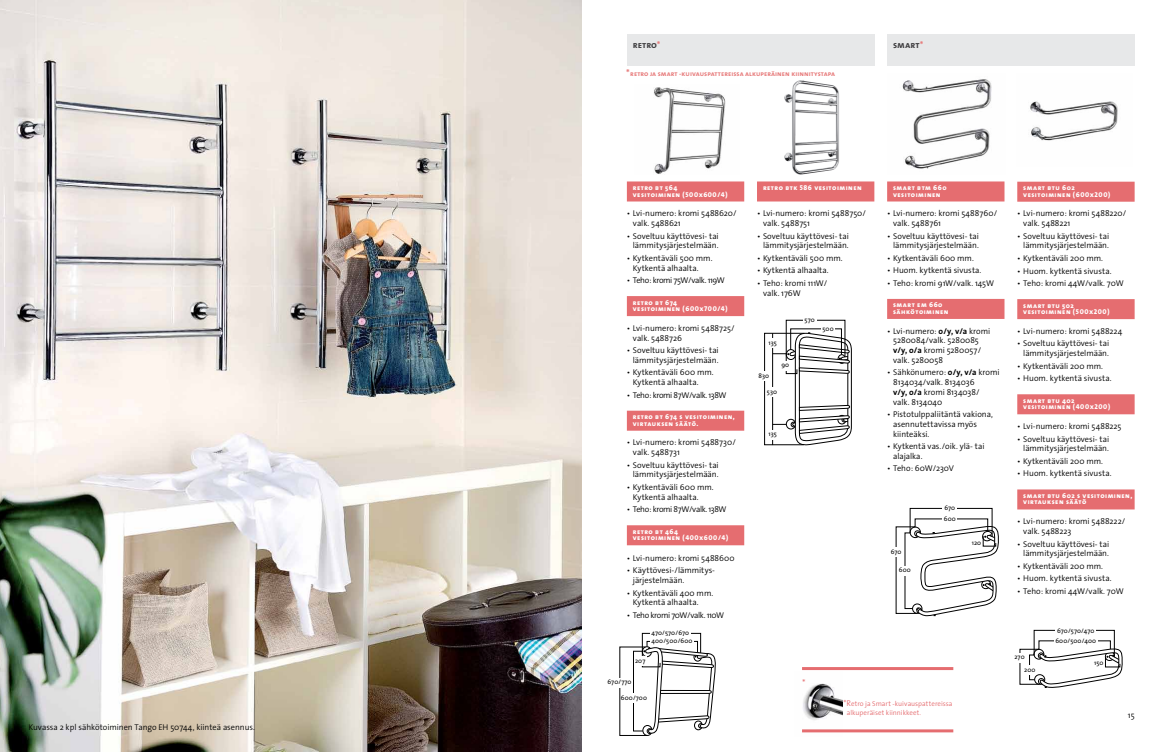
<style>
.page{position:relative;width:1163px;height:752px;background:#fff}
.page>*{position:absolute;margin:0;border:0;box-sizing:border-box;transform-origin:0 0}
.t1{font:9.5px "The Sans Bold Caps";color:#414042}
.t2{font:300 9.5px "The Sans";color:#e56d70}
.t3{font:300 8.4px/9.7px "The Sans";letter-spacing:-.005em;color:#000}
.t4{font:300 8.4px "The Sans";letter-spacing:-.045em;color:#000}
.t5{font:7px/6.5px "The Sans Extra Bold Caps";letter-spacing:.07em;color:#fff}
.t6{font:7px "The Sans Bold Caps";letter-spacing:.005em;color:#e77b7b}
.t7{font:300 7px/9px "The Sans";color:#e56d70}
.t8{font:6.5px "The Sans";letter-spacing:.01em;color:#000}
.s1{color:#e77b7b}
.s2{font-size:9.5px}
.s3{font-family:"The Sans";font-weight:800}
.s4{font-weight:700}
.s5{font-size:8.4px}
</style>
<div class="page">
<div style="left:887px;top:34px;width:247px;height:32px;background:#e7e8e9"></div>
<div style="left:626px;top:181px;width:118px;height:20px;background:#e56d70"></div>
<div style="left:626px;top:296px;width:118px;height:20px;background:#e56d70"></div>
<div style="left:626px;top:410px;width:118px;height:20px;background:#e56d70"></div>
<div style="left:626px;top:525px;width:118px;height:20px;background:#e56d70"></div>
<div style="left:756px;top:181px;width:118px;height:20px;background:#e56d70"></div>
<div style="left:1017px;top:181px;width:117px;height:20px;background:#e56d70"></div>
<div style="left:1017px;top:299px;width:117px;height:20px;background:#e56d70"></div>
<div style="left:1017px;top:394px;width:117px;height:20px;background:#e56d70"></div>
<div style="left:1017px;top:489px;width:117px;height:20px;background:#e56d70"></div>
<div style="left:887px;top:181px;width:117px;height:20px;background:#e56d70"></div>
<div style="left:887px;top:299px;width:117px;height:20px;background:#e56d70"></div>
<img style="left:0;top:0;width:581px;height:751px">
<div style="left:626px;top:34px;width:248px;height:32px;background:#e7e8e9"></div>
<img style="left:654px;top:87px;width:72px;height:87px">
<img style="left:784px;top:80px;width:55px;height:95px">
<img style="left:902px;top:79px;width:90px;height:90px">
<img style="left:1030px;top:101px;width:88px;height:40px">
<img style="left:802px;top:683px;width:40px;height:50px">
<hr style="left:801px;top:666px;width:152px;height:3px;background:#e56d70">
<hr style="left:801px;top:729px;width:152px;height:3px;background:#e56d70">
<svg style="left:619px;top:632px;width:97px;height:103px"></svg>
<div style="left:621px;top:693px;width:27px;height:9px;background:#fff"></div>
<svg style="left:764px;top:320px;width:87px;height:125px"></svg>
<svg style="left:1019px;top:629px;width:103px;height:58px"></svg>
<svg style="left:895px;top:508px;width:103px;height:107px"></svg>
<div style="left:897px;top:565px;width:15px;height:9px;background:#fff"></div>
<div style="left:1022px;top:665px;width:15px;height:9px;background:#fff"></div>
<div style="left:1011px;top:652px;width:15px;height:9px;background:#fff"></div>
<div style="left:889px;top:547px;width:13px;height:9px;background:#fff"></div>
<div style="left:1055px;top:626px;width:40px;height:6px;background:#fff"></div>
<p class="t3" style="left:28px;top:722px;width:228px">Kuvassa 2 kpl sähkötoiminen Tango EH 50744, kiinteä asennus.</p>
<p class="t1" style="left:632px;top:37px;width:29px">retro<span class="s1">*</span></p>
<p class="t6" style="left:626px;top:68px;width:210px"><span class="s2">*</span>retro ja smart -kuivauspattereissa alkuperäinen kiinnitystapa</p>
<p class="t1" style="left:893px;top:37px;width:32px">smart<span class="s1">*</span></p>
<p class="t5" style="left:632px;top:184px;width:96px">retro bt <span class="s3">564<br></span>vesitoiminen (500x600/4)</p>
<p class="t3" style="left:632px;top:208px;width:105px;text-indent:-6px">• Lvi-numero: kromi 5488620/ valk. 5488621</p>
<p class="t3" style="left:626px;top:230px;width:93px;text-align:right">• Soveltuu käyttövesi- tai lämmitysjärjestelmään.</p>
<p class="t3" style="left:632px;top:253px;width:81px;text-indent:-6px">• Kytkentäväli 500 mm.<br>Kytkentä alhaalta.</p>
<p class="t4" style="left:626px;top:273px;width:100px">• Teho: kromi 75W/valk. 119W</p>
<p class="t5" style="left:632px;top:298px;width:96px">retro bt <span class="s3">674<br></span>vesitoiminen (600x700/4)</p>
<p class="t3" style="left:632px;top:323px;width:103px;text-indent:-6px">• Lvi-numero: kromi 5488725/ valk. 5488726</p>
<p class="t3" style="left:626px;top:345px;width:93px;text-align:right">• Soveltuu käyttövesi- tai lämmitysjärjestelmään.</p>
<p class="t3" style="left:632px;top:367px;width:82px;text-indent:-6px">• Kytkentäväli 600 mm.<br>Kytkentä alhaalta.</p>
<p class="t4" style="left:626px;top:387px;width:101px">• Teho: kromi 87W/valk. 138W</p>
<p class="t5" style="left:632px;top:413px;width:103px">retro bt <span class="s3">674</span> s vesitoiminen, virtauksen säätö.</p>
<p class="t3" style="left:632px;top:437px;width:105px;text-indent:-6px">• Lvi-numero: kromi 5488730/ valk. 5488731</p>
<p class="t3" style="left:626px;top:459px;width:93px;text-align:right">• Soveltuu käyttövesi- tai lämmitysjärjestelmään.</p>
<p class="t3" style="left:632px;top:482px;width:82px;text-indent:-6px">• Kytkentäväli 600 mm.<br>Kytkentä alhaalta.</p>
<p class="t4" style="left:626px;top:502px;width:101px">• Teho: kromi 87W/valk. 138W</p>
<p class="t5" style="left:632px;top:527px;width:97px">retro bt <span class="s3">464<br></span>vesitoiminen (400x600/4)</p>
<p class="t3" style="left:626px;top:552px;width:109px">• Lvi-numero: kromi 5488600</p>
<p class="t3" style="left:632px;top:565px;width:83px;text-indent:-6px">• Käyttövesi-/lämmitys&shy;järjestelmään.</p>
<p class="t3" style="left:632px;top:587px;width:82px;text-indent:-6px">• Kytkentäväli 400 mm.<br>Kytkentä alhaalta.</p>
<p class="t4" style="left:626px;top:607px;width:99px">• Teho kromi 70W/valk. 110W</p>
<p class="t5" style="left:762px;top:184px;width:100px">retro btk 586 vesitoiminen</p>
<p class="t3" style="left:762px;top:208px;width:104px;text-indent:-6px">• Lvi-numero: kromi 5488750/ valk. 5488751</p>
<p class="t3" style="left:756px;top:230px;width:93px;text-align:right">• Soveltuu käyttövesi- tai lämmitysjärjestelmään.</p>
<p class="t3" style="left:756px;top:253px;width:87px">• Kytkentäväli 500 mm.</p>
<p class="t3" style="left:756px;top:265px;width:73px">• Kytkentä alhaalta.</p>
<p class="t3" style="left:762px;top:278px;width:66px;text-indent:-6px">• Teho: kromi 111W/ valk. 176W</p>
<p class="t8" style="left:768px;top:337px;width:10px">135</p>
<p class="t8" style="left:758px;top:370px;width:12px">830</p>
<p class="t8" style="left:781px;top:359px;width:9px">90</p>
<p class="t8" style="left:766px;top:386px;width:12px">530</p>
<p class="t8" style="left:768px;top:428px;width:10px">135</p>
<p class="t8" style="left:804px;top:314px;width:12px">570</p>
<p class="t8" style="left:822px;top:323px;width:13px">500</p>
<p class="t5" style="left:893px;top:184px;width:55px">smart btm <span class="s3">660 </span>vesitoiminen</p>
<p class="t3" style="left:893px;top:208px;width:106px;text-indent:-6px">• Lvi-numero: kromi 5488760/ valk. 5488761</p>
<p class="t3" style="left:887px;top:230px;width:93px;text-align:right">• Soveltuu käyttövesi- tai lämmitysjärjestelmään.</p>
<p class="t3" style="left:887px;top:253px;width:88px">• Kytkentäväli 600 mm.</p>
<p class="t3" style="left:887px;top:265px;width:96px">• Huom. kytkentä sivusta.</p>
<p class="t3" style="left:887px;top:278px;width:108px">• Teho: kromi 91W/valk. 145W</p>
<p class="t5" style="left:893px;top:301px;width:57px">smart em <span class="s3">660 </span>sähkötoiminen</p>
<p class="t3" style="left:893px;top:325px;width:99px;text-indent:-6px">• Lvi-numero: <span class="s4">o/y, v/a</span> kromi<br>5280084/valk. 5280085 <span class="s4">v/y, o/a</span> kromi 5280057/ valk. 5280058</p>
<p class="t3" style="left:893px;top:367px;width:108px;text-indent:-6px">• Sähkönumero: <span class="s4">o/y, v/a</span> kromi<br>8134034/valk. 8134036<br><span class="s4">v/y, o/a</span> kromi 8134038/<br>valk. 8134040</p>
<p class="t3" style="left:893px;top:409px;width:101px;text-indent:-6px">• Pistotulppaliitäntä vakiona, asennutettavissa myös kiinteäksi.</p>
<p class="t3" style="left:893px;top:441px;width:93px;text-indent:-6px">• Kytkentä vas./oik. ylä- tai alajalka.</p>
<p class="t3" style="left:887px;top:463px;width:68px">• Teho: 60W/230V</p>
<p class="t8" style="left:944px;top:502px;width:12px">670</p>
<p class="t8" style="left:890px;top:546px;width:12px">670</p>
<p class="t8" style="left:898px;top:564px;width:13px">600</p>
<p class="t8" style="left:943px;top:513px;width:13px">600</p>
<p class="t8" style="left:971px;top:537px;width:11px">120</p>
<p class="t5" style="left:1023px;top:184px;width:89px">smart btu <span class="s3">602 </span>vesitoiminen (600x200)</p>
<p class="t3" style="left:1023px;top:208px;width:105px;text-indent:-6px">• Lvi-numero: kromi 5488220/ valk. 5488221</p>
<p class="t3" style="left:1017px;top:231px;width:93px;text-align:right">• Soveltuu käyttövesi- tai lämmitysjärjestelmään.</p>
<p class="t3" style="left:1017px;top:253px;width:87px">• Kytkentäväli 200 mm.</p>
<p class="t3" style="left:1017px;top:265px;width:96px">• Huom. kytkentä sivusta.</p>
<p class="t3" style="left:1017px;top:278px;width:108px">• Teho: kromi 44W/valk. 70W</p>
<p class="t5" style="left:1023px;top:302px;width:88px">smart btu <span class="s3">502 </span>vesitoiminen (500x200)</p>
<p class="t3" style="left:1017px;top:326px;width:107px">• Lvi-numero: kromi 5488224</p>
<p class="t3" style="left:1017px;top:338px;width:93px;text-align:right">• Soveltuu käyttövesi- tai lämmitysjärjestelmään.</p>
<p class="t3" style="left:1017px;top:360px;width:87px">• Kytkentäväli 200 mm.</p>
<p class="t3" style="left:1017px;top:373px;width:96px">• Huom. kytkentä sivusta.</p>
<p class="t5" style="left:1023px;top:397px;width:88px">smart btu <span class="s3">402 </span>vesitoiminen (400x200)</p>
<p class="t3" style="left:1017px;top:421px;width:106px">• Lvi-numero: kromi 5488225</p>
<p class="t3" style="left:1017px;top:433px;width:93px;text-align:right">• Soveltuu käyttövesi- tai lämmitysjärjestelmään.</p>
<p class="t3" style="left:1017px;top:455px;width:87px">• Kytkentäväli 200 mm.</p>
<p class="t3" style="left:1017px;top:468px;width:96px">• Huom. kytkentä sivusta.</p>
<p class="t5" style="left:1023px;top:492px;width:111px">smart btu <span class="s3">602</span> s vesitoiminen, virtauksen säätö</p>
<p class="t3" style="left:1023px;top:516px;width:104px;text-indent:-6px">• Lvi-numero: kromi 5488222/ valk. 5488223</p>
<p class="t3" style="left:1017px;top:538px;width:93px;text-align:right">• Soveltuu käyttövesi- tai lämmitysjärjestelmään.</p>
<p class="t3" style="left:1017px;top:560px;width:87px">• Kytkentäväli 200 mm.</p>
<p class="t3" style="left:1017px;top:573px;width:96px">• Huom. kytkentä sivusta.</p>
<p class="t3" style="left:1017px;top:585px;width:108px">• Teho: kromi 44W/valk. 70W</p>
<p class="t8" style="left:651px;top:627px;width:39px">470/570/670</p>
<p class="t8" style="left:651px;top:635px;width:42px">400/500/600</p>
<p class="t8" style="left:1056px;top:625px;width:39px">670/570/470</p>
<p class="t8" style="left:1055px;top:634px;width:42px">600/500/400</p>
<p class="t8" style="left:635px;top:655px;width:12px">207</p>
<p class="t8" style="left:1014px;top:651px;width:12px">270</p>
<p class="t8" style="left:1093px;top:656px;width:11px">150</p>
<p class="t8" style="left:1024px;top:663px;width:13px">200</p>
<p class="t8" style="left:607px;top:676px;width:26px">670/770</p>
<p class="t2" style="left:802px;top:674px;width:5px">*</p>
<p class="t8" style="left:621px;top:692px;width:28px">600/700</p>
<p class="t7" style="left:846px;top:698px;width:107px;text-indent:-3px"><span class="s5">*R</span>etro ja Smart -kuivauspattereissa alkuperäiset kiinnikkeet.</p>
<p class="t3" style="left:1127px;top:710px;width:8px">15</p>
</div>
